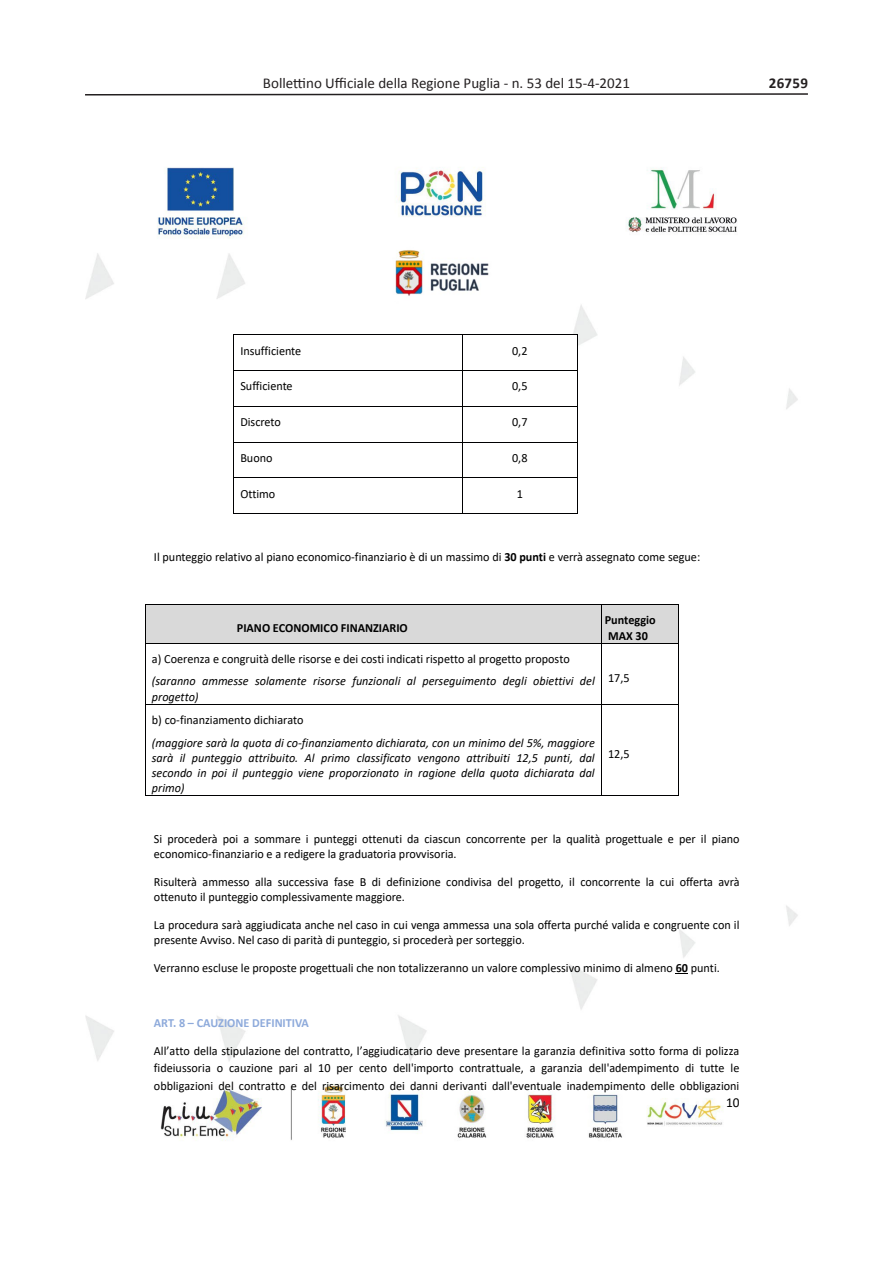
<style>
.page{position:relative;width:893px;height:1263px;background:#fff}
.page>*{position:absolute;margin:0;border:0;box-sizing:border-box;transform-origin:0 0}
.t1{font:15px "Calibri";color:#231f20}
.t2{font:700 15px "Calibri";letter-spacing:.015em;color:#231f20}
.t3{font:13.65px "Calibri";color:#000}
.t4{font:12.45px/15.3px "Calibri";color:#000}
.t5{font:italic 12.45px/15.1px "Calibri";color:#000}
.t6{font:700 12.45px/15.3px "Calibri";color:#000}
.t7{font:700 12.45px "Calibri";color:#8eaadb}
.s1{font-weight:700}
.s2{font-style:italic}
.s3{font-style:normal}
</style>
<div class="page">
<svg style="left:85px;top:93px;width:723px;height:3px"></svg>
<img style="left:85px;top:167px;width:713px;height:974px">
<img style="left:389px;top:244px;width:104px;height:56px">
<div style="left:234px;top:335px;width:228px;height:35px;background:#fff"></div>
<div style="left:462px;top:335px;width:115px;height:35px;background:#fff"></div>
<hr style="left:234px;top:335px;width:228px;height:1px;background:#000001">
<hr style="left:462px;top:335px;width:115px;height:1px;background:#000001">
<hr style="left:233px;top:335px;width:1px;height:35px;background:#000001">
<hr style="left:462px;top:335px;width:1px;height:35px;background:#000001">
<hr style="left:577px;top:335px;width:1px;height:35px;background:#000001">
<div style="left:234px;top:371px;width:228px;height:35px;background:#fff"></div>
<div style="left:462px;top:371px;width:115px;height:35px;background:#fff"></div>
<hr style="left:234px;top:370px;width:228px;height:1px;background:#000001">
<hr style="left:462px;top:370px;width:115px;height:1px;background:#000001">
<hr style="left:233px;top:371px;width:1px;height:35px;background:#000001">
<hr style="left:462px;top:371px;width:1px;height:35px;background:#000001">
<hr style="left:577px;top:371px;width:1px;height:35px;background:#000001">
<div style="left:234px;top:407px;width:228px;height:35px;background:#fff"></div>
<div style="left:462px;top:407px;width:115px;height:35px;background:#fff"></div>
<hr style="left:234px;top:406px;width:228px;height:1px;background:#000001">
<hr style="left:462px;top:406px;width:115px;height:1px;background:#000001">
<hr style="left:233px;top:407px;width:1px;height:35px;background:#000001">
<hr style="left:462px;top:407px;width:1px;height:35px;background:#000001">
<hr style="left:577px;top:407px;width:1px;height:35px;background:#000001">
<div style="left:234px;top:442px;width:228px;height:36px;background:#fff"></div>
<div style="left:462px;top:442px;width:115px;height:36px;background:#fff"></div>
<hr style="left:234px;top:442px;width:228px;height:1px;background:#000001">
<hr style="left:462px;top:442px;width:115px;height:1px;background:#000001">
<hr style="left:233px;top:442px;width:1px;height:36px;background:#000001">
<hr style="left:462px;top:442px;width:1px;height:36px;background:#000001">
<hr style="left:577px;top:442px;width:1px;height:36px;background:#000001">
<div style="left:234px;top:478px;width:228px;height:35px;background:#fff"></div>
<div style="left:462px;top:478px;width:115px;height:35px;background:#fff"></div>
<hr style="left:234px;top:478px;width:228px;height:1px;background:#000001">
<hr style="left:462px;top:478px;width:115px;height:1px;background:#000001">
<hr style="left:233px;top:478px;width:1px;height:35px;background:#000001">
<hr style="left:234px;top:513px;width:228px;height:1px;background:#000001">
<hr style="left:462px;top:478px;width:1px;height:35px;background:#000001">
<hr style="left:462px;top:513px;width:115px;height:1px;background:#000001">
<hr style="left:577px;top:478px;width:1px;height:35px;background:#000001">
<div style="left:146px;top:605px;width:456px;height:38px;background:#d9d9d9"></div>
<div style="left:602px;top:605px;width:76px;height:38px;background:#d9d9d9"></div>
<hr style="left:146px;top:604px;width:455px;height:1px;background:#000001">
<hr style="left:602px;top:604px;width:76px;height:1px;background:#000001">
<hr style="left:145px;top:605px;width:1px;height:38px;background:#000001">
<hr style="left:601px;top:605px;width:1px;height:38px;background:#000001">
<hr style="left:678px;top:605px;width:1px;height:38px;background:#000001">
<div style="left:146px;top:643px;width:456px;height:61px;background:#fff"></div>
<div style="left:602px;top:643px;width:76px;height:61px;background:#fff"></div>
<hr style="left:146px;top:643px;width:455px;height:1px;background:#000001">
<hr style="left:602px;top:643px;width:76px;height:1px;background:#000001">
<hr style="left:145px;top:643px;width:1px;height:61px;background:#000001">
<hr style="left:601px;top:643px;width:1px;height:61px;background:#000001">
<hr style="left:678px;top:643px;width:1px;height:61px;background:#000001">
<div style="left:146px;top:705px;width:456px;height:91px;background:#fff"></div>
<div style="left:602px;top:705px;width:76px;height:91px;background:#fff"></div>
<hr style="left:146px;top:704px;width:455px;height:1px;background:#000001">
<hr style="left:602px;top:704px;width:76px;height:1px;background:#000001">
<hr style="left:145px;top:705px;width:1px;height:91px;background:#000001">
<hr style="left:146px;top:796px;width:455px;height:1px;background:#000001">
<hr style="left:601px;top:705px;width:1px;height:91px;background:#000001">
<hr style="left:602px;top:796px;width:76px;height:1px;background:#000001">
<hr style="left:678px;top:705px;width:1px;height:91px;background:#000001">
<svg style="left:676px;top:973px;width:12px;height:1px"></svg>
<p class="t1" style="left:263px;top:74px;width:369px">Bollettino Ufficiale della Regione Puglia - n. 53 del 15-4-2021</p>
<p class="t2" style="left:769px;top:72px;width:41px">26759</p>
<p class="t4" style="left:240px;top:342px;width:62px">Insufficiente</p>
<p class="t4" style="left:512px;top:342px;width:17px">0,2</p>
<p class="t4" style="left:240px;top:378px;width:54px">Sufficiente</p>
<p class="t4" style="left:512px;top:378px;width:17px">0,5</p>
<p class="t4" style="left:240px;top:414px;width:42px">Discreto</p>
<p class="t4" style="left:512px;top:414px;width:17px">0,7</p>
<p class="t4" style="left:240px;top:450px;width:34px">Buono</p>
<p class="t4" style="left:512px;top:450px;width:17px">0,8</p>
<p class="t4" style="left:240px;top:485px;width:36px">Ottimo</p>
<p class="t4" style="left:517px;top:485px;width:8px">1</p>
<p class="t4" style="left:154px;top:549px;width:548px">Il punteggio relativo al piano economico-finanziario è di un massimo di <span class="s1">30 punti</span> e verrà assegnato come segue:</p>
<p class="t6" style="left:237px;top:620px;width:172px">PIANO ECONOMICO FINANZIARIO</p>
<p class="t6" style="left:605px;top:612px;width:52px">Punteggio<br>MAX 30</p>
<p class="t4" style="left:152px;top:647px;width:444px;line-height:22.6px">a) Coerenza e congruità delle risorse e dei costi indicati rispetto al progetto proposto <span class="s2">(saranno ammesse solamente risorse funzionali al perseguimento degli obiettivi del</span></p>
<p class="t5" style="left:152px;top:688px;width:48px">progetto)</p>
<p class="t4" style="left:608px;top:670px;width:23px">17,5</p>
<p class="t5" style="left:152px;top:708px;width:445px;line-height:22.6px"><span class="s3">b) co-finanziamento dichiarato<br></span>(maggiore sarà la quota di co-finanziamento dichiarata, con un minimo del 5%, maggiore</p>
<p class="t5" style="left:152px;top:749px;width:444px;text-align:justify">sarà il punteggio attribuito. Al primo classificato vengono attribuiti 12,5 punti, dal secondo in poi il punteggio viene proporzionato in ragione della quota dichiarata dal primo)</p>
<p class="t4" style="left:608px;top:746px;width:23px">12,5</p>
<p class="t4" style="left:154px;top:831px;width:587px">Si procederà poi a sommare i punteggi ottenuti da ciascun concorrente per la qualità progettuale e per il piano economico-finanziario e a redigere la graduatoria provvisoria.</p>
<p class="t4" style="left:154px;top:874px;width:587px">Risulterà ammesso alla successiva fase B di definizione condivisa del progetto, il concorrente la cui offerta avrà ottenuto il punteggio complessivamente maggiore.</p>
<p class="t4" style="left:154px;top:917px;width:587px">La procedura sarà aggiudicata anche nel caso in cui venga ammessa una sola offerta purché valida e congruente con il presente Avviso. Nel caso di parità di punteggio, si procederà per sorteggio.</p>
<p class="t4" style="left:154px;top:960px;width:567px">Verranno escluse le proposte progettuali che non totalizzeranno un valore complessivo minimo di almeno <span class="s1">60</span> punti.</p>
<p class="t7" style="left:154px;top:1014px;width:157px">ART. 8 – CAUZIONE DEFINITIVA</p>
<p class="t4" style="left:154px;top:1041px;width:587px;line-height:17.5px;text-align:justify">All’atto della stipulazione del contratto, l’aggiudicatario deve presentare la garanzia definitiva sotto forma di polizza fideiussoria o cauzione pari al 10 per cento dell'importo contrattuale, a garanzia dell'adempimento di tutte le obbligazioni del contratto e del risarcimento dei danni derivanti dall'eventuale inadempimento delle obbligazioni</p>
<p class="t3" style="left:726px;top:1093px;width:15px">10</p>
</div>
